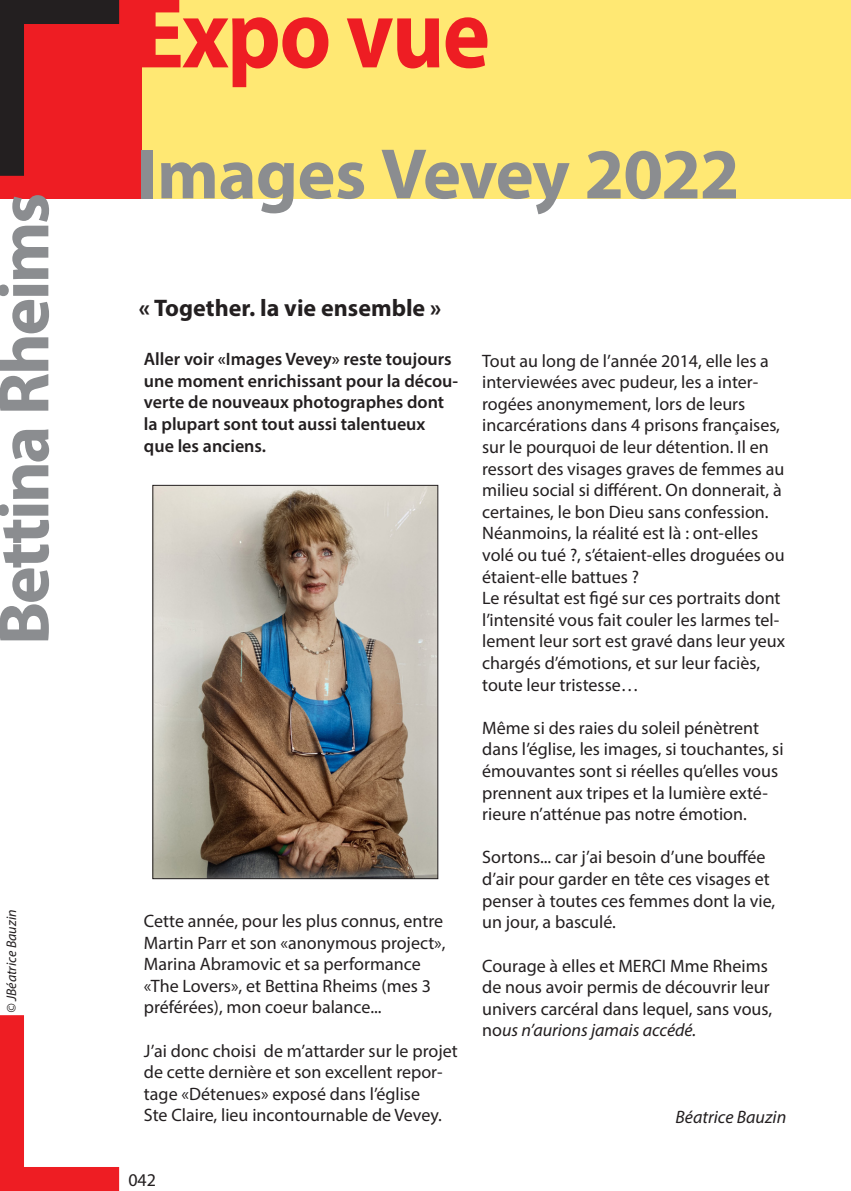
<style>
.page{position:relative;width:851px;height:1191px;background:#fff}
.page>*{position:absolute;margin:0;border:0;box-sizing:border-box;transform-origin:0 0}
.t1{font:700 100px "Myriad Pro";letter-spacing:-.02em;color:#ee1d23;scale:.9 1}
.t2{font:700 72px "Myriad Pro";letter-spacing:-.03em;color:#8b8d90}
.t3{font:700 24px "Myriad Pro";color:#231f20}
.t4{font:18px/21.6px "Myriad Pro";color:#231f20}
.t5{font:600 18px/21.6px "Myriad Pro";color:#231f20}
.t6{font:italic 18px "Myriad Pro";color:#231f20}
.t7{font:italic 14px "Myriad Pro";color:#231f20}
.s1{font-style:italic}
</style>
<div class="page">
<div style="left:0;top:0;width:850px;height:198px;background:#ffe873"></div>
<svg style="left:0;top:0;width:143px;height:199px;background:#bf1e22"></svg>
<svg style="left:0;top:1015px;width:120px;height:176px"></svg>
<img style="left:154px;top:487px;width:282px;height:390px">
<div style="left:152px;top:485px;width:286px;height:394px;border:1px solid #231f20"></div>
<p class="t2" style="left:-23px;top:645px;width:454px;rotate:-90deg">Bettina Rheims</p>
<p class="t7" style="left:3px;top:1013px;width:105px;rotate:-90deg">© JBéatrice Bauzin</p>
<p class="t1" style="left:136px;top:-32px;width:395px">Expo vue</p>
<p class="t2" style="left:137px;top:127px;width:604px">Images Vevey 2022</p>
<p class="t3" style="left:139px;top:292px;width:304px">« Together. la vie ensemble »</p>
<p class="t5" style="left:144px;top:348px;width:315px">Aller voir «Images Vevey» reste toujours une moment enrichissant pour la décou&shy;verte de nouveaux photographes dont la plupart sont tout aussi talentueux que les anciens.</p>
<p class="t4" style="left:144px;top:909px;width:303px">Cette année, pour les plus connus, entre Martin Parr et son «anonymous project», Marina Abramovic et sa performance «The Lovers», et Bettina Rheims (mes 3 préférées), mon coeur balance...</p>
<p class="t4" style="left:144px;top:1039px;width:315px">J’ai donc choisi de m’attarder sur le projet de cette dernière et son excellent repor&shy;tage «Détenues» exposé dans l’église</p>
<p class="t4" style="left:144px;top:1104px;width:299px">Ste Claire, lieu incontournable de Vevey.</p>
<p class="t4" style="left:128px;top:1169px;width:29px">042</p>
<p class="t4" style="left:482px;top:349px;width:304px">Tout au long de l’année 2014, elle les a interviewées avec pudeur, les a inter&shy;rogées anonymement, lors de leurs incarcérations dans 4 prisons françaises, sur le pourquoi de leur détention. Il en ressort des visages graves de femmes au milieu social si différent. On donnerait, à certaines, le bon Dieu sans confession.</p>
<p class="t4" style="left:482px;top:522px;width:304px">Néanmoins, la réalité est là : ont-elles volé ou tué ?, s’étaient-elles droguées ou étaient-elle battues ?</p>
<p class="t4" style="left:482px;top:587px;width:304px">Le résultat est figé sur ces portraits dont l’intensité vous fait couler les larmes tel&shy;lement leur sort est gravé dans leur yeux chargés d’émotions, et sur leur faciès, toute leur tristesse…</p>
<p class="t4" style="left:482px;top:716px;width:303px">Même si des raies du soleil pénètrent dans l’église, les images, si touchantes, si émouvantes sont si réelles qu’elles vous prennent aux tripes et la lumière exté&shy;rieure n’atténue pas notre émotion.</p>
<p class="t4" style="left:482px;top:846px;width:294px">Sortons... car j’ai besoin d’une bouffée d’air pour garder en tête ces visages et penser à toutes ces femmes dont la vie, un jour, a basculé.</p>
<p class="t4" style="left:482px;top:954px;width:291px">Courage à elles et MERCI Mme Rheims de nous avoir permis de découvrir leur univers carcéral dans lequel, sans vous, no<span class="s1">us n’aurions jamais accédé.</span></p>
<p class="t6" style="left:675px;top:1105px;width:112px">Béatrice Bauzin</p>
</div>
